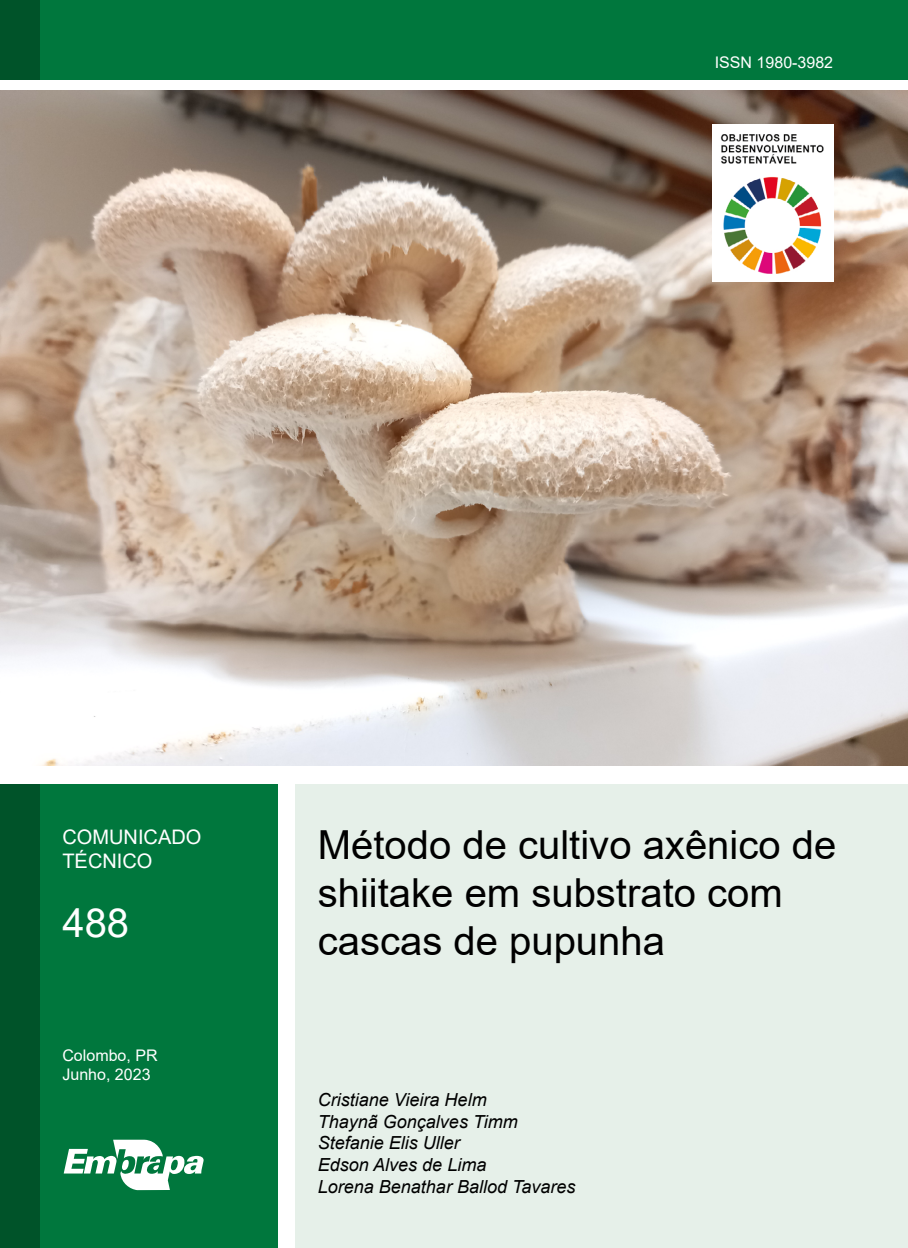
<style>
.page{position:relative;width:908px;height:1248px;background:#fff}
.page>*{position:absolute;margin:0;border:0;box-sizing:border-box;transform-origin:0 0}
.t1{font:40px/48px "Arial";color:#000}
.t2{font:40px "Arial";color:#fff}
.t3{font:20px/24px "Arial";color:#fff}
.t4{font:italic 18px/21.6px "Arial";color:#000}
.t5{font:16px/19.2px "Arial";color:#fff}
</style>
<div class="page">
<div style="left:0;top:784px;width:277px;height:463px;background:#00773d"></div>
<div style="left:295px;top:784px;width:612px;height:463px;background:#e6f0e9"></div>
<div style="left:0;top:784px;width:40px;height:463px;background:#005329"></div>
<div style="left:0;top:0;width:907px;height:79px;background:#00773d"></div>
<svg style="left:64px;top:1139px;width:140px;height:50px"></svg>
<div style="left:0;top:0;width:40px;height:79px;background:#005329"></div>
<img style="left:0;top:91px;width:907px;height:674px">
<img style="left:712px;top:125px;width:120px;height:156px">
<p class="t5" style="left:714px;top:53px;width:120px">ISSN 1980-3982</p>
<p class="t3" style="left:62px;top:825px;width:140px">COMUNICADO<br>TÉCNICO</p>
<h1 class="t2" style="left:62px;top:895px;width:68px">488</h1>
<p class="t5" style="left:62px;top:1045px;width:97px">Colombo, PR<br>Junho, 2023</p>
<h1 class="t1" style="left:317px;top:820px;width:520px">Método de cultivo axênico de shiitake em substrato com cascas de pupunha</h1>
<p class="t4" style="left:317px;top:1089px;width:259px">Cristiane Vieira Helm<br>Thaynã Gonçalves Timm<br>Stefanie Elis Uller<br>Edson Alves de Lima<br>Lorena Benathar Ballod Tavares</p>
</div>
